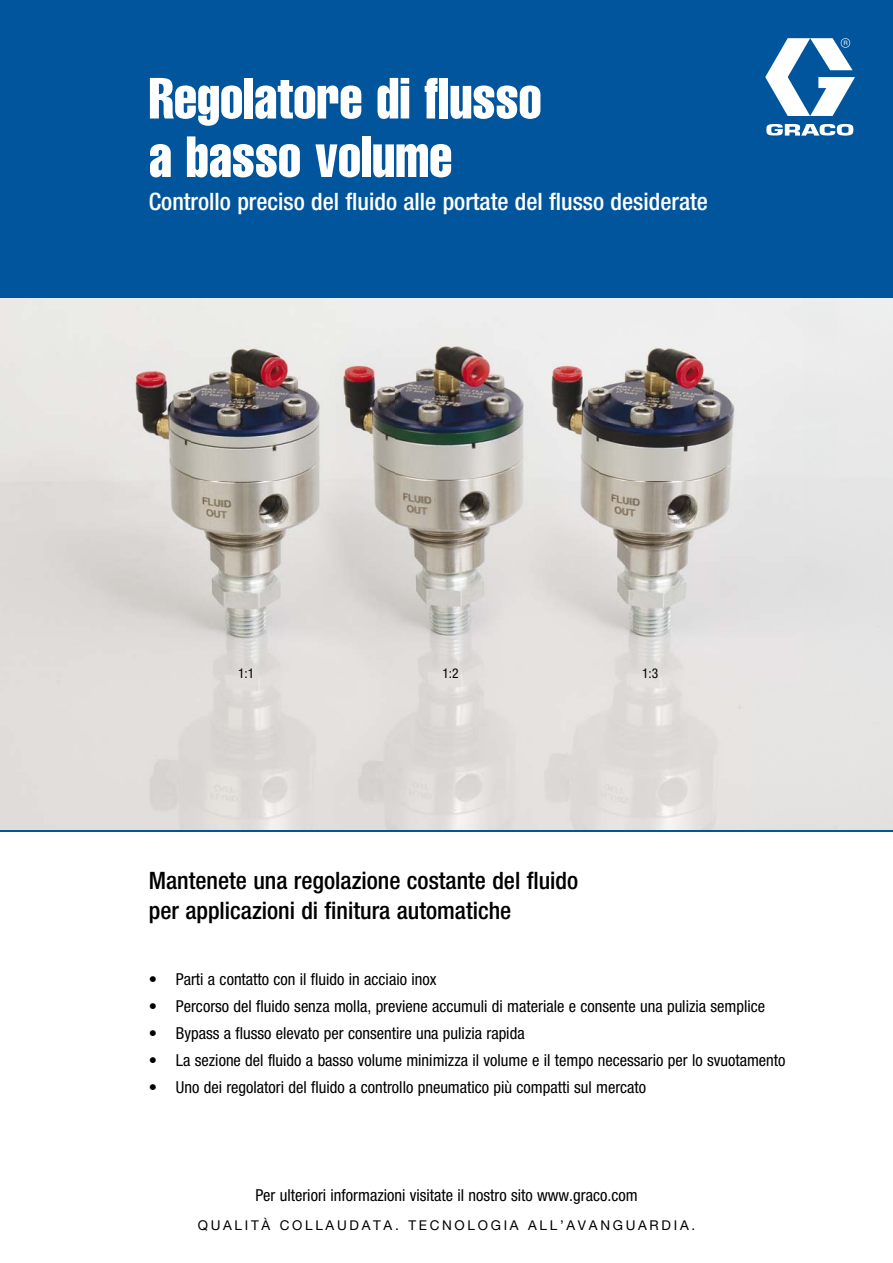
<style>
.page{position:relative;width:893px;height:1263px;background:#fff}
.page>*{position:absolute;margin:0;border:0;box-sizing:border-box;transform-origin:0 0}
.t1{font:57px/58.5px "Helvetica LT Std Comp";color:#fff;scale:.95 1}
.t2{font:500 condensed 24px/30px "Helvetica Neue LT Std";color:#000}
.t3{font:500 condensed 24px "Helvetica Neue LT Std";color:#fff}
.t4{font:condensed 16.5px "Helvetica Neue LT Std";color:#000}
.t5{font:13.5px "Helvetica Neue LT Std";letter-spacing:.2em;color:#000}
.t6{font:condensed 13.5px "Helvetica Neue LT Std";color:#000}
</style>
<div class="page">
<img style="left:0;top:298px;width:893px;height:532px">
<div style="left:0;top:0;width:893px;height:298px;background:#00559c"></div>
<svg style="left:765px;top:38px;width:90px;height:98px"></svg>
<hr style="left:0;top:830px;width:893px;height:1px;background:#00559c">
<h1 class="t1" style="left:149px;top:76px;width:415px">Regolatore di flusso a basso volume</h1>
<h2 class="t3" style="left:149px;top:193px;width:561px">Controllo preciso del fluido alle portate del flusso desiderate</h2>
<p class="t6" style="left:238px;top:669px;width:18px">1:1</p>
<p class="t6" style="left:442px;top:669px;width:18px">1:2</p>
<p class="t6" style="left:642px;top:669px;width:18px">1:3</p>
<h2 class="t2" style="left:149px;top:868px;width:431px">Mantenete una regolazione costante del fluido per applicazioni di finitura automatiche</h2>
<p class="t4" style="left:149px;top:973px;width:289px">• Parti a contatto con il fluido in acciaio inox</p>
<p class="t4" style="left:149px;top:1000px;width:618px">• Percorso del fluido senza molla, previene accumuli di materiale e consente una pulizia semplice</p>
<p class="t4" style="left:149px;top:1027px;width:377px">• Bypass a flusso elevato per consentire una pulizia rapida</p>
<p class="t4" style="left:149px;top:1054px;width:638px">• La sezione del fluido a basso volume minimizza il volume e il tempo necessario per lo svuotamento</p>
<p class="t4" style="left:149px;top:1081px;width:499px">• Uno dei regolatori del fluido a controllo pneumatico più compatti sul mercato</p>
<p class="t4" style="left:255px;top:1190px;width:384px">Per ulteriori informazioni visitate il nostro sito www.graco.com</p>
<p class="t5" style="left:198px;top:1220px;width:499px">QUALITÀ COLLAUDATA. TECNOLOGIA ALL’AVANGUARDIA.</p>
</div>
